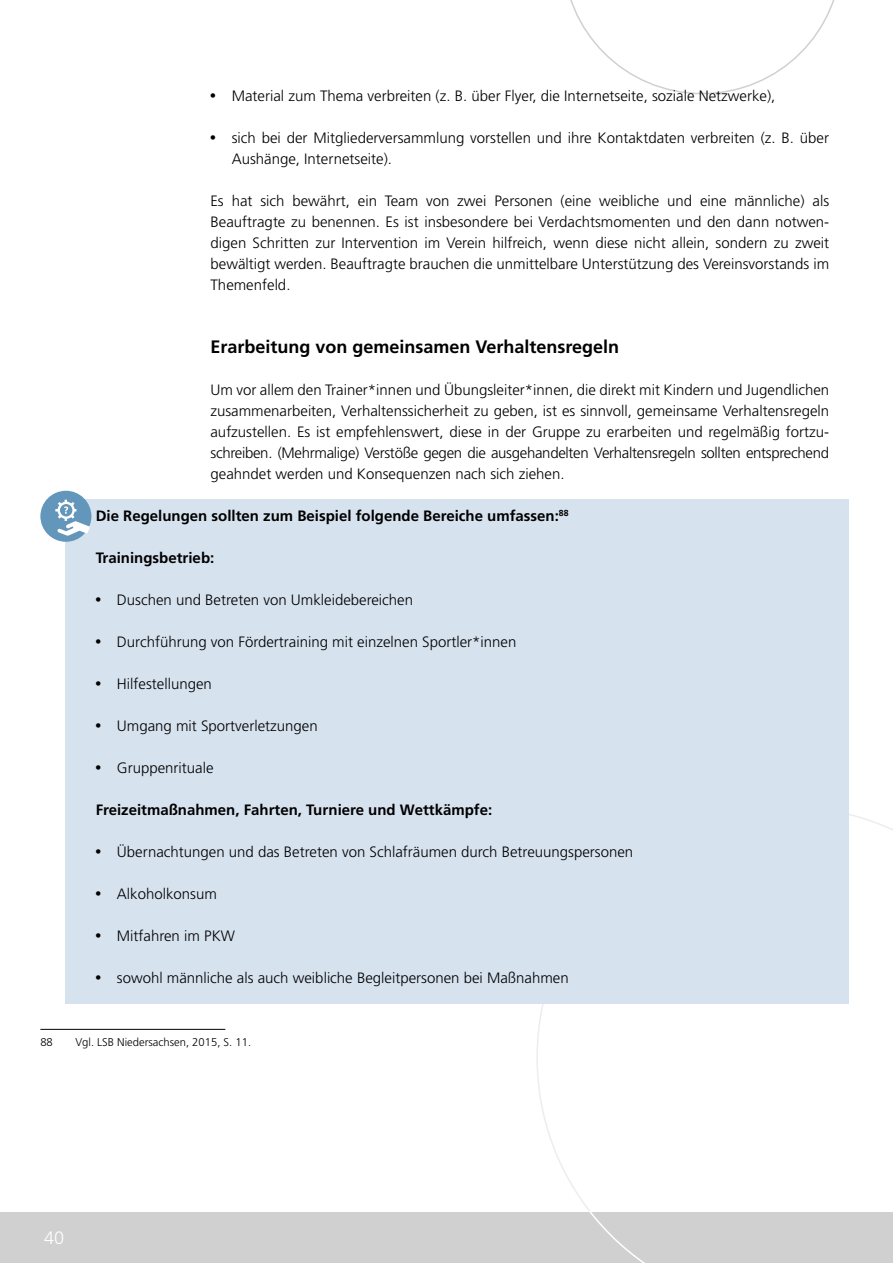
<style>
.page{position:relative;width:893px;height:1263px;background:#fff}
.page>*{position:absolute;margin:0;border:0;box-sizing:border-box;transform-origin:0 0}
.sub_2{font:700 18px "Frutiger";color:#000}
.t1{font:300 18px "Frutiger";color:#fff}
.copy_rechts{font:300 15px/21px "Frutiger";color:#000}
.copy_links{font:300 15px/21px "Frutiger";color:#000;text-align:justify}
.bold_rechts{font:700 15px "Frutiger";color:#000}
.copy_rechts-2{font:700 15px "Frutiger";color:#000}
.Fußnote{font:300 11.25px "Frutiger";color:#000}
.s1{font-family:"Blur";font-weight:500}
</style>
<div class="page">
<svg style="left:570px;top:0;width:265px;height:94px"></svg>
<div style="left:0;top:1212px;width:893px;height:51px;background:#d0d0d0"></div>
<svg style="left:589px;top:1212px;width:56px;height:51px"></svg>
<div style="left:66px;top:500px;width:783px;height:504px;background:#d7e2ef"></div>
<hr style="left:40px;top:1029px;width:185px;height:1px;background:#000">
<div style="left:40px;top:491px;width:51px;height:51px;background:#6296bb;border-radius:50%"></div>
<svg style="left:55px;top:500px;width:35px;height:36px"></svg>
<p class="copy_rechts" style="left:210px;top:85px;width:566px"><span class="s1">•</span> Material zum Thema verbreiten (z. B. über Flyer, die Internetseite, soziale Netzwerke),</p>
<p class="copy_rechts" style="left:232px;top:127px;width:599px;text-indent:-21px"><span class="s1">•</span> sich bei der Mitgliederversammlung vorstellen und ihre Kontaktdaten verbreiten (z. B. über<br>Aushänge, Internetseite).</p>
<p class="copy_links" style="left:210px;top:190px;width:620px">Es hat sich bewährt, ein Team von zwei Personen (eine weibliche und eine männliche) als Beauftragte zu benennen. Es ist insbesondere bei Verdachtsmomenten und den dann notwen&shy;digen Schritten zur Intervention im Verein hilfreich, wenn diese nicht allein, sondern zu zweit bewältigt werden. Beauftragte brauchen die unmittelbare Unterstützung des Vereinsvorstands im Themenfeld.</p>
<p class="sub_2" style="left:210px;top:336px;width:410px">Erarbeitung von gemeinsamen Verhaltensregeln</p>
<p class="copy_rechts" style="left:210px;top:379px;width:620px;text-align:justify">Um vor allem den Trainer*innen und Übungsleiter*innen, die direkt mit Kindern und Jugendlichen zusammenarbeiten, Verhaltenssicherheit zu geben, ist es sinnvoll, gemeinsame Verhaltensregeln aufzustellen. Es ist empfehlenswert, diese in der Gruppe zu erarbeiten und regelmäßig fortzu&shy;schreiben. (Mehrmalige) Verstöße gegen die ausgehandelten Verhaltensregeln sollten entsprechend geahndet werden und Konsequenzen nach sich ziehen.</p>
<p class="copy_rechts-2" style="left:96px;top:507px;width:474px">Die Regelungen sollten zum Beispiel folgende Bereiche umfassen:<sup>88</sup></p>
<p class="bold_rechts" style="left:96px;top:549px;width:120px">Trainingsbetrieb:</p>
<p class="copy_rechts" style="left:96px;top:589px;width:319px"><span class="s1">•</span> Duschen und Betreten von Umkleidebereichen</p>
<p class="copy_rechts" style="left:96px;top:631px;width:422px"><span class="s1">•</span> Durchführung von Fördertraining mit einzelnen Sportler*innen</p>
<p class="copy_rechts" style="left:96px;top:673px;width:118px"><span class="s1">•</span> Hilfestellungen</p>
<p class="copy_rechts" style="left:96px;top:715px;width:224px"><span class="s1">•</span> Umgang mit Sportverletzungen</p>
<p class="copy_rechts" style="left:96px;top:757px;width:119px"><span class="s1">•</span> Gruppenrituale</p>
<p class="bold_rechts" style="left:96px;top:801px;width:398px">Freizeitmaßnahmen, Fahrten, Turniere und Wettkämpfe:</p>
<p class="copy_rechts" style="left:96px;top:841px;width:539px"><span class="s1">•</span> Übernachtungen und das Betreten von Schlafräumen durch Betreuungspersonen</p>
<p class="copy_rechts" style="left:96px;top:883px;width:123px"><span class="s1">•</span> Alkoholkonsum</p>
<p class="copy_rechts" style="left:96px;top:925px;width:141px"><span class="s1">•</span> Mitfahren im PKW</p>
<p class="copy_rechts" style="left:96px;top:967px;width:475px"><span class="s1">•</span> sowohl männliche als auch weibliche Begleitpersonen bei Maßnahmen</p>
<p class="Fußnote" style="left:40px;top:1035px;width:14px">88</p>
<p class="Fußnote" style="left:75px;top:1035px;width:177px">Vgl. LSB Niedersachsen, 2015, S. 11.</p>
<p class="t1" style="left:44px;top:1228px;width:22px">40</p>
</div>
